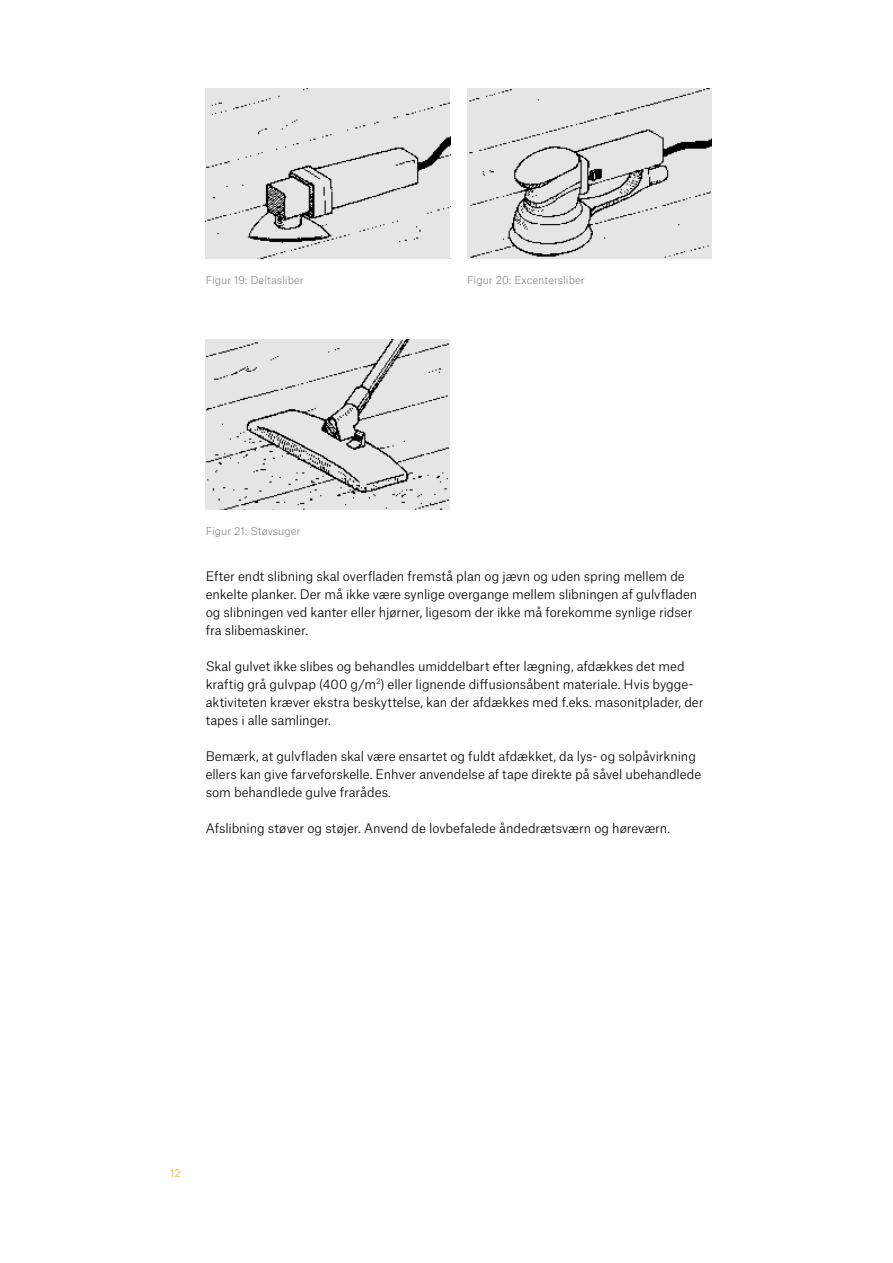
<style>
.page{position:relative;width:893px;height:1263px;background:#fff}
.page>*{position:absolute;margin:0;border:0;box-sizing:border-box;transform-origin:0 0}
.t1{font:300 12.6px/18px "Atlas Grotesk";letter-spacing:-.005em;color:#000}
.t2{font:300 10.5px "Atlas Grotesk";color:#878787}
.t3{font:300 10.5px "Atlas Grotesk";color:#f7a833}
</style>
<div class="page">
<img style="left:206px;top:88px;width:244px;height:170px">
<img style="left:467px;top:88px;width:245px;height:170px">
<img style="left:206px;top:339px;width:242px;height:171px">
<p class="t2" style="left:206px;top:271px;width:100px">Figur 19: Deltasliber</p>
<p class="t2" style="left:467px;top:271px;width:119px">Figur 20: Excentersliber</p>
<p class="t2" style="left:206px;top:523px;width:96px">Figur 21: Støvsuger</p>
<p class="t1" style="left:206px;top:566px;width:493px">Efter endt slibning skal overfladen fremstå plan og jævn og uden spring mellem de enkelte planker. Der må ikke være synlige overgange mellem slibningen af gulvfladen og slibningen ved kanter eller hjørner, ligesom der ikke må forekomme synlige ridser fra slibemaskiner.</p>
<p class="t1" style="left:206px;top:656px;width:499px">Skal gulvet ikke slibes og behandles umiddelbart efter lægning, afdækkes det med kraftig grå gulvpap (400 g/m<sup>2</sup>) eller lignende diffusionsåbent materiale. Hvis bygge&shy;aktiviteten kræver ekstra beskyttelse, kan der afdækkes med f.eks. masonitplader, der tapes i alle samlinger.</p>
<p class="t1" style="left:206px;top:746px;width:497px">Bemærk, at gulvfladen skal være ensartet og fuldt afdækket, da lys- og solpåvirkning ellers kan give farveforskelle. Enhver anvendelse af tape direkte på såvel ubehandlede som behandlede gulve frarådes.</p>
<p class="t1" style="left:206px;top:818px;width:466px">Afslibning støver og støjer. Anvend de lovbefalede åndedrætsværn og høreværn.</p>
<p class="t3" style="left:170px;top:1164px;width:12px">12</p>
</div>
